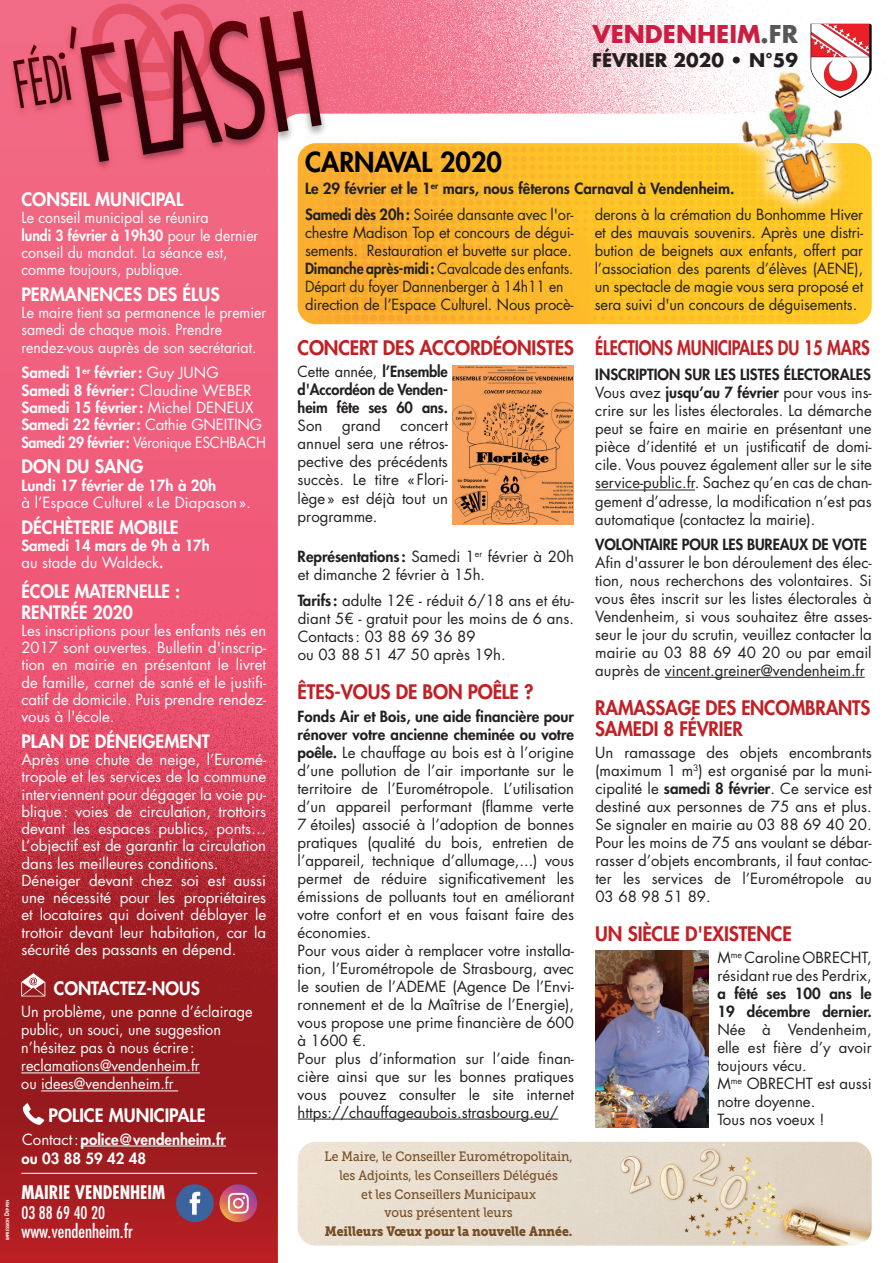
<style>
.page{position:relative;width:893px;height:1263px;background:#fff}
.page>*{position:absolute;margin:0;border:0;box-sizing:border-box;transform-origin:0 0}
.t1{font:800 26.85px "Futura Std";color:#000001}
.t2{font:700 23.85px "Futura Std";color:#cc1e42}
.t3{font:800 19.5px "Futura Std";letter-spacing:-.01em;color:#c12025}
.t4{font:800 19.5px/21px "Futura Std";letter-spacing:-.01em;color:#c12025;scale:.96 1}
.t5{font:800 19.5px "Futura Std";letter-spacing:-.01em;color:#c12025;scale:.85 1}
.t6{font:condensed 18.3px "Futura Std";color:#fff}
.t7{font:700 condensed 18.3px "Futura Std";color:#fff}
.t8{font:700 18.3px "Futura Std";color:#231f20}
.t9{font:800 18px/21px "Futura Std";color:#fff}
.t10{font:condensed 16.95px "Futura Std";color:#fff}
.t11{font:15px/18px "Futura Std";color:#231f20}
.t12{font:15px/17.2px "Futura Std";color:#fff;text-align:justify}
.t13{font:800 15px/17.2px "Futura Std";color:#fff}
.t14{font:15px/17.2px "Futura Std";color:#fff;scale:.94 1}
.t15{font:800 15px/18px "Futura Std";color:#231f20;text-align:justify}
.t16{font:15px/18px "Futura Std";color:#fff;scale:.96 1}
.t17{font:13.5px/18.6px "Museo Slab 500";color:#744c22;text-align:center;scale:.9 1}
.t18{font:13.5px "Museo Slab 900";color:#744c22;scale:.9 1}
.t19{font:800 4.2px "Futura Std";color:#fff}
.s1{color:#57585a}
.s2{font-size:6px}
.s3{font-weight:800}
.s4{font-weight:400}
</style>
<div class="page">
<img style="left:0;top:0;width:865px;height:1263px">
<hr style="left:21px;top:1173px;width:236px;height:1px;background:#fff">
<img style="left:802px;top:20px;width:70px;height:15px">
<hr style="left:81px;top:1146px;width:145px;height:1px;background:#fff">
<svg style="left:23px;top:1103px;width:21px;height:22px"></svg>
<hr style="left:21px;top:1072px;width:179px;height:1px;background:#fff">
<hr style="left:41px;top:1090px;width:137px;height:1px;background:#fff">
<svg style="left:21px;top:973px;width:24px;height:23px"></svg>
<div style="left:176px;top:1184px;width:38px;height:38px;background:#3c639e;border-radius:50%"></div>
<svg style="left:190px;top:1192px;width:10px;height:23px"></svg>
<svg style="left:219px;top:1184px;width:38px;height:38px"></svg>
<svg style="left:228px;top:1193px;width:21px;height:20px"></svg>
<hr style="left:298px;top:1119px;width:260px;height:1px;background:#231f20">
<hr style="left:595px;top:490px;width:100px;height:1px;background:#231f20">
<hr style="left:665px;top:677px;width:200px;height:1px;background:#231f20">
<img style="left:298px;top:1142px;width:574px;height:103px">
<img style="left:595px;top:951px;width:114px;height:176px">
<img style="left:298px;top:143px;width:574px;height:181px">
<img style="left:703px;top:35px;width:185px;height:207px">
<img style="left:452px;top:365px;width:122px;height:159px">
<h2 class="t2" style="left:592px;top:18px;width:207px">VENDENHEIM<span class="s1">.FR</span></h2>
<p class="t8" style="left:592px;top:48px;width:207px">FÉVRIER 2020 • N°59</p>
<p class="t19" style="left:5px;top:1240px;width:42px;rotate:-90deg">impression <span class="s2">D</span>eppen</p>
<p class="t9" style="left:21px;top:189px;width:163px">CONSEIL MUNICIPAL</p>
<p class="t14" style="left:21px;top:209px;width:254px">Le conseil municipal se réunira<br><span class="s3">lundi 3 février à 19h30</span> pour le dernier conseil du mandat. La séance est, comme toujours, publique.</p>
<p class="t9" style="left:21px;top:284px;width:200px">PERMANENCES DES ÉLUS</p>
<p class="t14" style="left:21px;top:304px;width:262px">Le maire tient sa permanence le premier samedi de chaque mois. Prendre rendez-vous auprès de son secrétariat.</p>
<p class="t13" style="left:21px;top:364px;width:246px">Samedi 1<sup>er</sup> février: <span class="s4">Guy JUNG </span>Samedi 8 février: <span class="s4">Claudine WEBER </span>Samedi 15 février: <span class="s4">Michel DENEUX </span>Samedi 22 février: <span class="s4">Cathie GNEITING </span>Samedi 29 février: <span class="s4">Véronique ESCHBACH</span></p>
<p class="t9" style="left:21px;top:456px;width:123px">DON DU SANG</p>
<p class="t13" style="left:21px;top:476px;width:196px">Lundi 17 février de 17h à 20h</p>
<p class="t12" style="left:21px;top:494px;width:231px">à l’Espace Culturel «Le Diapason».</p>
<p class="t9" style="left:21px;top:516px;width:159px">DÉCHÈTERIE MOBILE</p>
<p class="t13" style="left:21px;top:537px;width:190px">Samedi 14 mars de 9h à 17h <span class="s4">au stade du Waldeck</span>.</p>
<p class="t9" style="left:21px;top:580px;width:160px">ÉCOLE MATERNELLE :<br>RENTRÉE 2020</p>
<p class="t12" style="left:21px;top:622px;width:246px">Les inscriptions pour les enfants nés en 2017 sont ouvertes. Bulletin d'inscrip&shy;tion en mairie en présentant le livret de famille, carnet de santé et le justifi&shy;catif de domicile. Puis prendre rendez&shy;vous à l'école.</p>
<p class="t9" style="left:21px;top:731px;width:190px">PLAN DE DÉNEIGEMENT</p>
<p class="t12" style="left:21px;top:751px;width:246px;text-align:left">Après une chute de neige, l’Euromé&shy;tropole et les services de la commune interviennent pour dégager la voie pu&shy;blique: voies de circulation, trottoirs devant les espaces publics, ponts… L’objectif est de garantir la circulation dans les meilleures conditions.<br>Déneiger devant chez soi est aussi une nécessité pour les propriétaires et locataires qui doivent déblayer le trottoir devant leur habitation, car la sécurité des passants en dépend.</p>
<p class="t9" style="left:54px;top:978px;width:147px">CONTACTEZ-NOUS</p>
<p class="t16" style="left:21px;top:1003px;width:242px">Un problème, une panne d’éclairage public, un souci, une suggestion n’hésitez pas à nous écrire: reclamations@vendenheim.fr<br>ou idees@vendenheim.fr</p>
<p class="t9" style="left:49px;top:1105px;width:158px">POLICE MUNICIPALE</p>
<p class="t13" style="left:22px;top:1129px;width:206px;line-height:19.5px"><span class="s4">Contact:</span>police@vendenheim.fr ou 03 88 59 42 48</p>
<p class="t7" style="left:21px;top:1181px;width:145px">MAIRIE VENDENHEIM</p>
<p class="t10" style="left:21px;top:1202px;width:85px">03 88 69 40 20</p>
<p class="t6" style="left:21px;top:1221px;width:113px">www.vendenheim.fr</p>
<h1 class="t1" style="left:305px;top:145px;width:199px">CARNAVAL 2020</h1>
<p class="t11" style="left:305px;top:206px;width:270px"><span class="s3">Samedi dès 20h:</span> Soirée dansante avec l'or&shy;chestre Madison Top et concours de dégui&shy;sements. Restauration et buvette sur place.<br><span class="s3">Dimanche après-midi:</span> Cavalcade des enfants.<br>Départ du foyer Dannenberger à 14h11 en direction de l’Espace Culturel. Nous procè-</p>
<p class="t11" style="left:595px;top:206px;width:270px;text-align:justify">derons à la crémation du Bonhomme Hiver et des mauvais souvenirs. Après une distri&shy;bution de beignets aux enfants, offert par l’association des parents d’élèves (AENE), un spectacle de magie vous sera proposé et sera suivi d'un concours de déguisements.</p>
<p class="t15" style="left:305px;top:179px;width:431px">Le 29 février et le 1<sup>er</sup> mars, nous fêterons Carnaval à Vendenheim.</p>
<h3 class="t3" style="left:298px;top:336px;width:278px">CONCERT DES ACCORDÉONISTES</h3>
<p class="t15" style="left:298px;top:363px;width:152px"><span class="s4">Cette année,</span> l’Ensemble d'Accordéon de Venden&shy;heim fête ses 60 ans.</p>
<p class="t11" style="left:298px;top:417px;width:26px">Son</p>
<p class="t11" style="left:342px;top:417px;width:40px">grand</p>
<p class="t11" style="left:298px;top:417px;width:152px;text-align:justify;text-indent:103px">concert annuel sera une rétros&shy;pective des précédents succès. Le titre «Flori&shy;lège» est déjà tout un programme.</p>
<p class="t11" style="left:298px;top:547px;width:278px"><span class="s3">Représentations :</span> Samedi 1<sup>er</sup> février à 20h et dimanche 2 février à 15h.</p>
<p class="t11" style="left:298px;top:592px;width:278px"><span class="s3">Tarifs :</span> adulte 12€ - réduit 6/18 ans et étu&shy;diant 5€ - gratuit pour les moins de 6 ans.<br>Contacts: 03 88 69 36 89<br>ou 03 88 51 47 50 après 19h.</p>
<h3 class="t3" style="left:298px;top:680px;width:237px">ÊTES-VOUS DE BON POÊLE ?</h3>
<p class="t11" style="left:298px;top:707px;width:278px"><span class="s3">Fonds Air et Bois, une aide financière pour rénover votre ancienne cheminée ou votre poêle.</span> Le chauffage au bois est à l’origine d’une pollution de l’air importante sur le territoire de l’Eurométropole. L’utilisation d’un appareil performant (flamme verte 7 étoiles) associé à l’adoption de bonnes pratiques (qualité du bois, entretien de l’appareil, technique d’allumage,...) vous permet de réduire significativement les émissions de polluants tout en améliorant votre confort et en vous faisant faire des économies.<br>Pour vous aider à remplacer votre installa&shy;tion, l’Eurométropole de Strasbourg, avec le soutien de l’ADEME (Agence De l’Envi&shy;ronnement et de la Maîtrise de l’Energie), vous propose une prime financière de 600 à 1600 €.<br>Pour plus d’information sur l’aide finan&shy;cière ainsi que sur les bonnes pratiques vous pouvez consulter le site internet https://chauffageaubois.strasbourg.eu/</p>
<p class="t17" style="left:324px;top:1147px;width:277px">Le Maire, le Conseiller Eurométropolitain, les Adjoints, les Conseillers Délégués<br>et les Conseillers Municipaux<br>vous présentent leurs</p>
<p class="t18" style="left:325px;top:1223px;width:276px">Meilleurs Vœux pour la nouvelle Année.</p>
<h3 class="t5" style="left:595px;top:336px;width:324px">ÉLECTIONS MUNICIPALES DU 15 MARS</h3>
<p class="t11" style="left:595px;top:366px;width:278px;text-align:justify"><span class="s3">INSCRIPTION SUR LES LISTES ÉLECTORALES </span>Vous avez <span class="s3">jusqu’au 7 février</span> pour vous ins&shy;crire sur les listes électorales. La démarche peut se faire en mairie en présentant une pièce d’identité et un justificatif de domi&shy;cile. Vous pouvez également aller sur le site service-public.fr. Sachez qu’en cas de chan&shy;gement d’adresse, la modification n’est pas automatique (contactez la mairie).</p>
<p class="t15" style="left:595px;top:535px;width:273px">VOLONTAIRE POUR LES BUREAUX DE VOTE</p>
<p class="t11" style="left:595px;top:553px;width:278px;text-align:justify">Afin d'assurer le bon déroulement des élec&shy;tion, nous recherchons des volontaires. Si vous êtes inscrit sur les listes électorales à Vendenheim, si vous souhaitez être asses&shy;seur le jour du scrutin, veuillez contacter la mairie au 03 88 69 40 20 ou par email auprès de vincent.greiner@vendenheim.fr</p>
<h3 class="t4" style="left:595px;top:697px;width:288px">RAMASSAGE DES ENCOMBRANTS<br>SAMEDI 8 FÉVRIER</h3>
<p class="t11" style="left:595px;top:744px;width:278px;text-align:justify">Un ramassage des objets encombrants (maximum 1 m<sup>3</sup>) est organisé par la muni&shy;cipalité le <span class="s3">samedi 8 février</span>. Ce service est destiné aux personnes de 75 ans et plus.<br>Se signaler en mairie au 03 88 69 40 20.<br>Pour les moins de 75 ans voulant se débar&shy;rasser d’objets encombrants, il faut contac&shy;ter les services de l’Eurométropole au 03 68 98 51 89.</p>
<h3 class="t3" style="left:595px;top:921px;width:198px">UN SIÈCLE D'EXISTENCE</h3>
<p class="t11" style="left:717px;top:949px;width:156px">M<sup>me</sup> Caroline OBRECHT, résidant rue des Perdrix,</p>
<p class="t15" style="left:717px;top:985px;width:156px">a fêté ses 100 ans le<br>19 décembre dernier.</p>
<p class="t11" style="left:717px;top:1021px;width:156px">Née à Vendenheim, elle est fière d’y avoir toujours vécu.<br>M<sup>me</sup> OBRECHT est aussi notre doyenne.<br>Tous nos voeux !</p>
</div>
